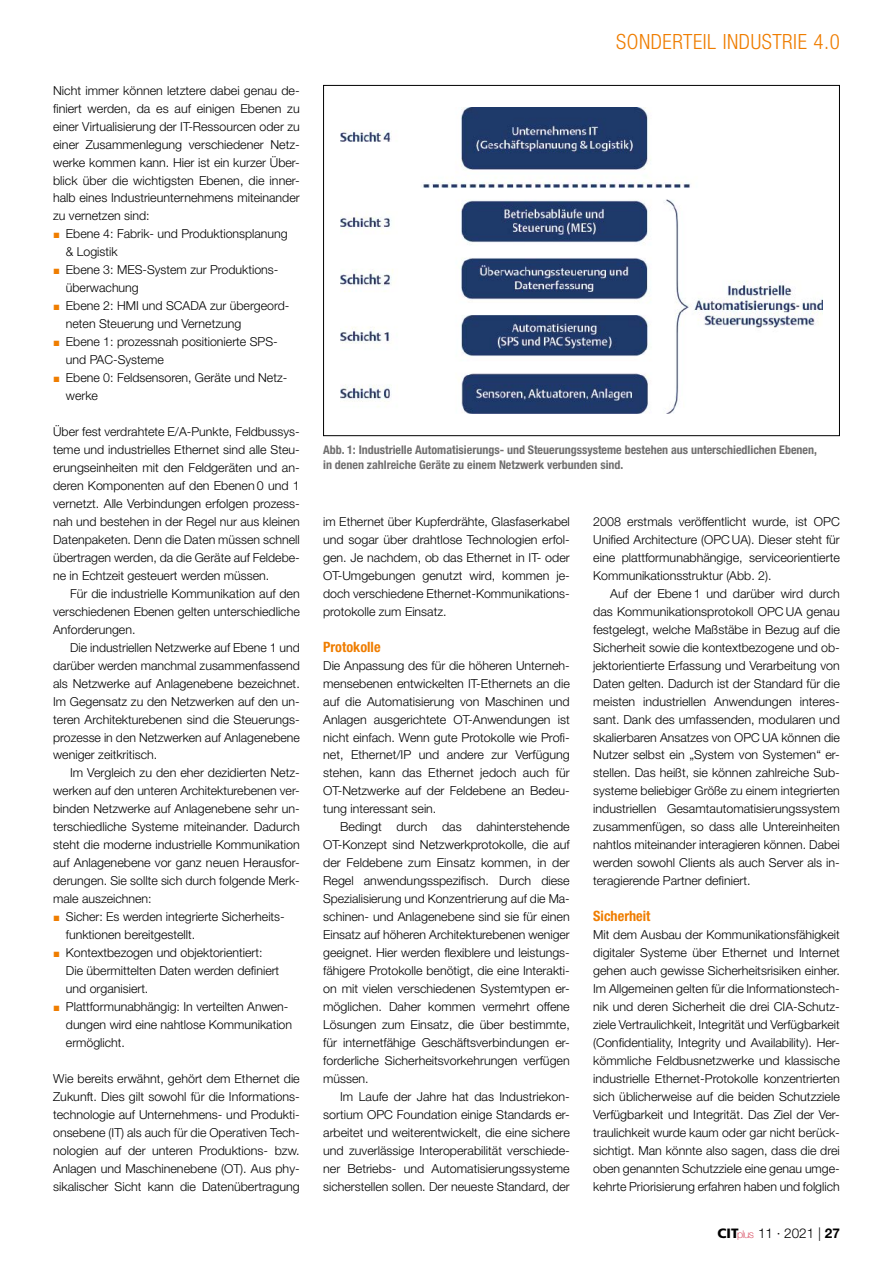
<style>
.page{position:relative;width:893px;height:1263px;background:#fff}
.page>*{position:absolute;margin:0;border:0;box-sizing:border-box;transform-origin:0 0}
.t1{font:300 condensed 21px "Helvetica Neue LT Std";letter-spacing:.025em;color:#ef7d00}
.t2{font:700 condensed 14.25px "Helvetica Neue LT Std";color:#ef7d00}
.t3{font:300 13.5px "Helvetica Neue LT Std";color:#000}
.t4{font:300 12.3px/18px "Helvetica Neue LT Std";color:#000;text-align:justify}
.t5{font:700 condensed 12px/15px "Helvetica Neue LT Std";color:#706f6f}
.s1{color:#ef7d00}
.s2{font-family:"Frutiger LT Com";font-weight:900}
.s3{font-weight:100;font-size:10.65px;color:#ce1531}
.s4{font-weight:700}
</style>
<div class="page">
<img style="left:341px;top:108px;width:481px;height:305px">
<p class="t4" style="left:53px;top:81px;width:248px">Nicht immer können letztere dabei genau de&shy;finiert werden, da es auf einigen Ebenen zu einer Virtualisierung der IT-Ressourcen oder zu einer Zusammenlegung verschiedener Netz&shy;werke kommen kann. Hier ist ein kurzer Über&shy;blick über die wichtigsten Ebenen, die inner&shy;halb eines Industrieunternehmens miteinander zu vernetzen sind:</p>
<p class="t4" style="left:66px;top:225px;width:223px;text-indent:-13px"><span class="s1">▪</span> Ebene 4: Fabrik- und Produktionsplanung &amp; Logistik</p>
<p class="t4" style="left:66px;top:261px;width:214px;text-indent:-13px"><span class="s1">▪</span> Ebene 3: MES-System zur Produktions&shy;überwachung</p>
<p class="t4" style="left:66px;top:297px;width:225px;text-indent:-13px"><span class="s1">▪</span> Ebene 2: HMI und SCADA zur übergeord&shy;neten Steuerung und Vernetzung</p>
<p class="t4" style="left:66px;top:333px;width:213px;text-indent:-13px"><span class="s1">▪</span> Ebene 1: prozessnah positionierte SPS&shy;und PAC-Systeme</p>
<p class="t4" style="left:66px;top:368px;width:223px;text-indent:-13px"><span class="s1">▪</span> Ebene 0: Feldsensoren, Geräte und Netz&shy;werke</p>
<p class="t4" style="left:53px;top:422px;width:248px">Über fest verdrahtete E/A-Punkte, Feldbussys&shy;teme und industrielles Ethernet sind alle Steu&shy;erungseinheiten mit den Feldgeräten und an&shy;deren Komponenten auf den Ebenen 0 und 1 vernetzt. Alle Verbindungen erfolgen prozess&shy;nah und bestehen in der Regel nur aus kleinen Datenpaketen. Denn die Daten müssen schnell übertragen werden, da die Geräte auf Feldebe&shy;ne in Echtzeit gesteuert werden müssen.</p>
<p class="t4" style="left:53px;top:584px;width:248px;text-indent:17px">Für die industrielle Kommunikation auf den verschiedenen Ebenen gelten unterschiedliche Anforderungen.</p>
<p class="t4" style="left:53px;top:638px;width:248px;text-indent:17px">Die industriellen Netzwerke auf Ebene 1 und darüber werden manchmal zusammenfassend als Netzwerke auf Anlagenebene bezeichnet.<br>Im Gegensatz zu den Netzwerken auf den un&shy;teren Architekturebenen sind die Steuerungs&shy;prozesse in den Netzwerken auf Anlagenebene weniger zeitkritisch.</p>
<p class="t4" style="left:53px;top:764px;width:248px;text-indent:17px">Im Vergleich zu den eher dezidierten Netz&shy;werken auf den unteren Architekturebenen ver&shy;binden Netzwerke auf Anlagenebene sehr un&shy;terschiedliche Systeme miteinander. Dadurch steht die moderne industrielle Kommunikation auf Anlagenebene vor ganz neuen Herausfor&shy;derungen. Sie sollte sich durch folgende Merk&shy;male auszeichnen:</p>
<p class="t4" style="left:66px;top:907px;width:220px;text-indent:-13px"><span class="s1">▪</span> Sicher: Es werden integrierte Sicherheits&shy;funktionen bereitgestellt.</p>
<p class="t4" style="left:66px;top:943px;width:215px;text-align:left;text-indent:-13px"><span class="s1">▪</span> Kontextbezogen und objektorientiert:<br>Die übermittelten Daten werden definiert und organisiert.</p>
<p class="t4" style="left:66px;top:997px;width:228px;text-align:left;text-indent:-13px"><span class="s1">▪</span> Plattformunabhängig: In verteilten Anwen&shy;dungen wird eine nahtlose Kommunikation ermöglicht.</p>
<p class="t4" style="left:53px;top:1069px;width:248px">Wie bereits erwähnt, gehört dem Ethernet die Zukunft. Dies gilt sowohl für die Informations&shy;technologie auf Unternehmens- und Produkti&shy;onsebene (IT) als auch für die Operativen Tech&shy;nologien auf der unteren Produktions- bzw.<br>Anlagen und Maschinenebene (OT). Aus phy&shy;sikalischer Sicht kann die Datenübertragung</p>
<h1 class="t1" style="left:616px;top:29px;width:225px">SONDERTEIL INDUSTRIE 4.0</h1>
<p class="t5" style="left:323px;top:442px;width:495px">Abb. 1: Industrielle Automatisierungs- und Steuerungssysteme bestehen aus unterschiedlichen Ebenen, in denen zahlreiche Geräte zu einem Netzwerk verbunden sind.</p>
<p class="t4" style="left:323px;top:512px;width:248px">im Ethernet über Kupferdrähte, Glasfaserkabel und sogar über drahtlose Technologien erfol&shy;gen. Je nachdem, ob das Ethernet in IT- oder OT-Umgebungen genutzt wird, kommen je&shy;doch verschiedene Ethernet-Kommunikations&shy;protokolle zum Einsatz.</p>
<p class="t2" style="left:323px;top:638px;width:59px">Protokolle</p>
<p class="t4" style="left:323px;top:656px;width:248px;text-align:left">Die Anpassung des für die höheren Unterneh&shy;mensebenen entwickelten IT-Ethernets an die auf die Automatisierung von Maschinen und Anlagen ausgerichtete OT-Anwendungen ist nicht einfach. Wenn gute Protokolle wie Profi&shy;net, Ethernet/IP und andere zur Verfügung stehen, kann das Ethernet jedoch auch für OT-Netzwerke auf der Feldebene an Bedeu&shy;tung interessant sein.</p>
<p class="t4" style="left:323px;top:818px;width:248px;text-indent:17px">Bedingt durch das dahinterstehende OT-Konzept sind Netzwerkprotokolle, die auf der Feldebene zum Einsatz kommen, in der Regel anwendungsspezifisch. Durch diese Spezialisierung und Konzentrierung auf die Ma&shy;schinen- und Anlagenebene sind sie für einen Einsatz auf höheren Architekturebenen weniger geeignet. Hier werden flexiblere und leistungs&shy;fähigere Protokolle benötigt, die eine Interakti&shy;on mit vielen verschiedenen Systemtypen er&shy;möglichen. Daher kommen vermehrt offene Lösungen zum Einsatz, die über bestimmte, für internetfähige Geschäftsverbindungen er&shy;forderliche Sicherheitsvorkehrungen verfügen müssen.</p>
<p class="t4" style="left:323px;top:1087px;width:248px;text-indent:17px">Im Laufe der Jahre hat das Industriekon&shy;sortium OPC Foundation einige Standards er&shy;arbeitet und weiterentwickelt, die eine sichere und zuverlässige Interoperabilität verschiede&shy;ner Betriebs- und Automatisierungssysteme sicherstellen sollen. Der neueste Standard, der</p>
<p class="t4" style="left:593px;top:512px;width:248px">2008 erstmals veröffentlicht wurde, ist OPC Unified Architecture (OPC UA). Dieser steht für eine plattformunabhängige, serviceorientierte Kommunikationsstruktur (Abb. 2).</p>
<p class="t4" style="left:593px;top:584px;width:248px;text-indent:17px">Auf der Ebene 1 und darüber wird durch das Kommunikationsprotokoll OPC UA genau festgelegt, welche Maßstäbe in Bezug auf die Sicherheit sowie die kontextbezogene und ob&shy;jektorientierte Erfassung und Verarbeitung von Daten gelten. Dadurch ist der Standard für die meisten industriellen Anwendungen interes&shy;sant. Dank des umfassenden, modularen und skalierbaren Ansatzes von OPC UA können die Nutzer selbst ein „System von Systemen“ er&shy;stellen. Das heißt, sie können zahlreiche Sub&shy;systeme beliebiger Größe zu einem integrierten industriellen Gesamtautomatisierungssystem zusammenfügen, so dass alle Untereinheiten nahtlos miteinander interagieren können. Dabei werden sowohl Clients als auch Server als in&shy;teragierende Partner definiert.</p>
<p class="t2" style="left:593px;top:907px;width:59px">Sicherheit</p>
<p class="t4" style="left:593px;top:925px;width:248px">Mit dem Ausbau der Kommunikationsfähigkeit digitaler Systeme über Ethernet und Internet gehen auch gewisse Sicherheitsrisiken einher.<br>Im Allgemeinen gelten für die Informationstech&shy;nik und deren Sicherheit die drei CIA-Schutz&shy;ziele Vertraulichkeit, Integrität und Verfügbarkeit (Confidentiality, Integrity und Availability). Her&shy;kömmliche Feldbusnetzwerke und klassische industrielle Ethernet-Protokolle konzentrierten sich üblicherweise auf die beiden Schutzziele Verfügbarkeit und Integrität. Das Ziel der Ver&shy;traulichkeit wurde kaum oder gar nicht berück&shy;sichtigt. Man könnte also sagen, dass die drei oben genannten Schutzziele eine genau umge&shy;kehrte Priorisierung erfahren haben und folglich</p>
<p class="t3" style="left:717px;top:1224px;width:124px"><span class="s2">CIT</span><span class="s3">plus</span> 11 · 2021 | <span class="s4">27</span></p>
</div>
